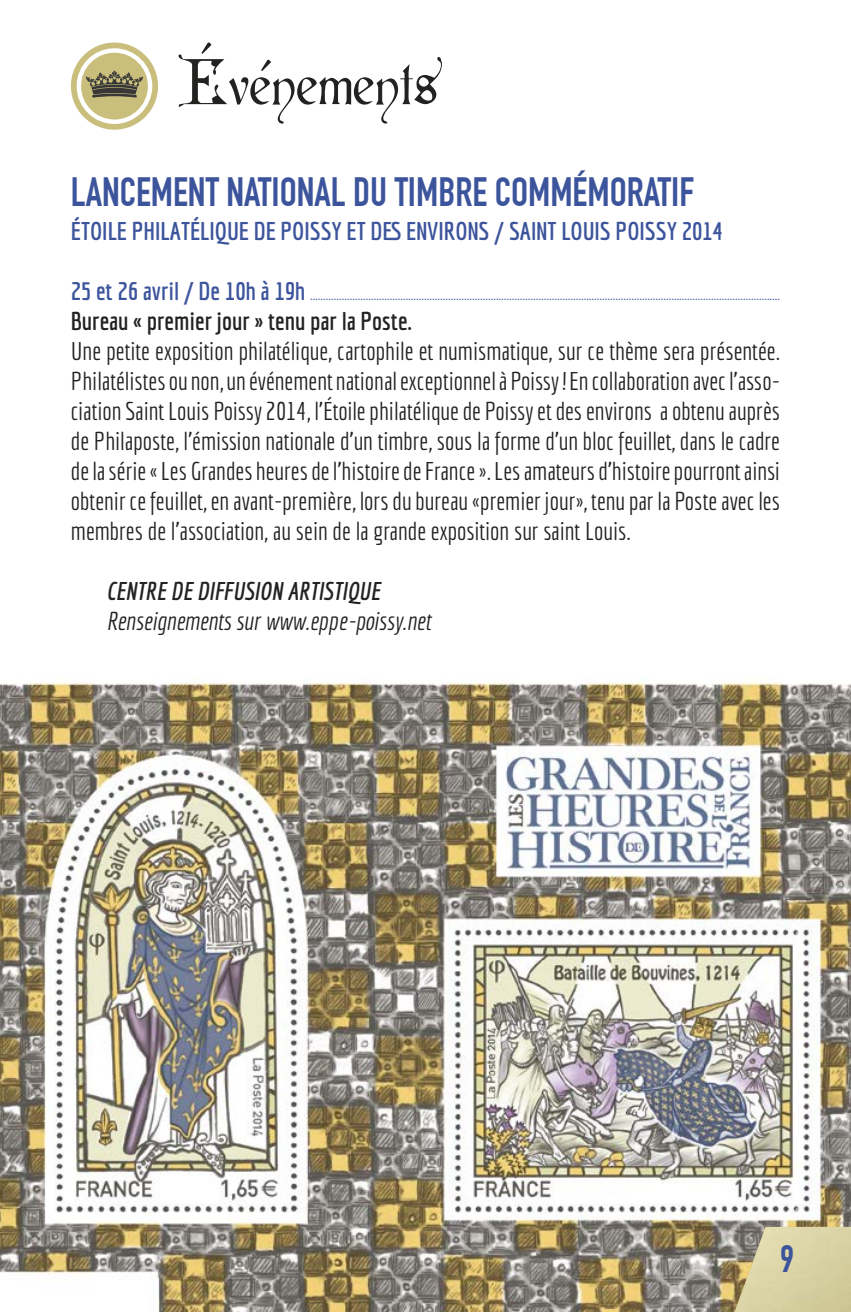
<style>
.page{position:relative;width:851px;height:1312px;background:#fff}
.page>*{position:absolute;margin:0;border:0;box-sizing:border-box;transform-origin:0 0}
.t1{font:62.5px "Cardinal";color:#222221}
.t2{font:700 40px "DIN Condensed";color:#3c549c}
.t3{font:700 37.5px "DIN Condensed";color:#3c549c}
.t4{font:25px/30px "Economica";color:#222221;text-align:justify}
.t5{font:700 25px "Economica";color:#3c549c}
.t6{font:italic 25px "Economica";color:#222221}
.t7{font:700 25px "Economica";color:#222221}
.t8{font:italic 700 25px "Economica";color:#222221}
.t9{font:15px "Economica";color:#3c549c}
.s1{font-weight:700;font-size:25px}
</style>
<div class="page">
<img style="left:0;top:677px;width:850px;height:634px">
<svg style="left:726px;top:1226px;width:8px;height:85px"></svg>
<img style="left:734px;top:1226px;width:116px;height:85px">
<svg style="left:71px;top:43px;width:87px;height:87px"></svg>
<h1 class="t1" style="left:177px;top:42px;width:263px">événements</h1>
<h2 class="t2" style="left:71px;top:168px;width:624px">LANCEMENT NATIONAL DU TIMBRE COMMÉMORATIF</h2>
<p class="t5" style="left:71px;top:217px;width:21px">éTOILE</p>
<p class="t5" style="left:132px;top:217px;width:79px">PHILATéLIQUE</p>
<p class="t5" style="left:254px;top:217px;width:196px">DE POISSYET DES ENVIRONs</p>
<p class="t5" style="left:494px;top:217px;width:230px">/ saint louis poissy 2014</p>
<p class="t9" style="left:71px;top:286px;width:710px"><span class="s1">25 et 26 avril / De 10h à 19h</span> .................................................................................................................................................................................</p>
<p class="t7" style="left:71px;top:307px;width:342px">Bureau « premier jour » tenu par la Poste.</p>
<p class="t4" style="left:71px;top:336px;width:710px">Une petite exposition philatélique, cartophile et numismatique, sur ce thème sera présentée.<br>Philatélistes ou non, un événement national exceptionnel à Poissy ! En collaboration avec l’asso&shy;ciation Saint Louis Poissy 2014, l’Étoile philatélique de Poissy et des environs a obtenu auprès de Philaposte, l’émission nationale d’un timbre, sous la forme d’un bloc feuillet, dans le cadre de la série « Les Grandes heures de l’histoire de France ». Les amateurs d’histoire pourront ainsi obtenir ce feuillet, en avant-première, lors du bureau «premier jour», tenu par la Poste avec les membres de l’association, au sein de la grande exposition sur saint Louis.</p>
<p class="t8" style="left:106px;top:576px;width:275px">CENTRE DE DIF FUSION ARTISTIQUE</p>
<p class="t6" style="left:106px;top:607px;width:326px">Renseignements sur www.eppe-poissy.net</p>
<h3 class="t3" style="left:780px;top:1236px;width:15px">9</h3>
</div>
